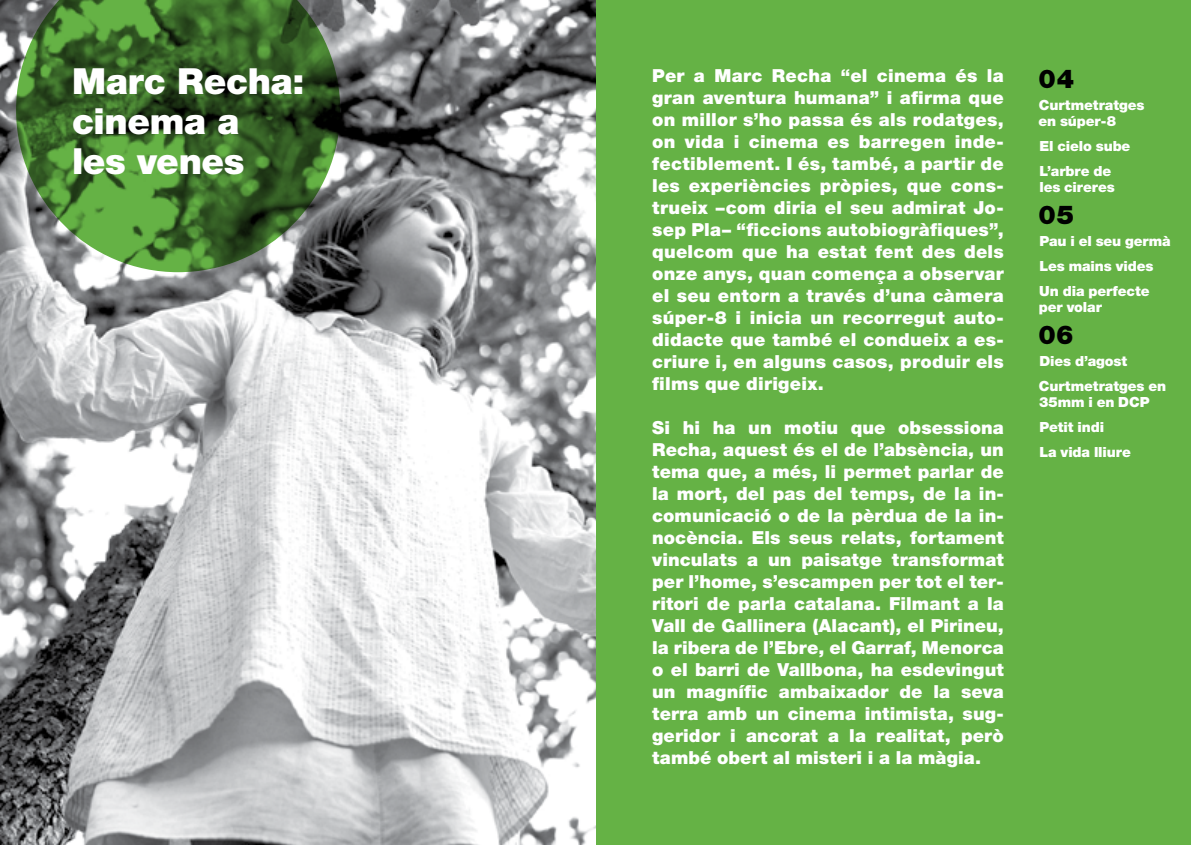
<style>
.page{position:relative;width:1191px;height:845px;background:#fff}
.page>*{position:absolute;margin:0;border:0;box-sizing:border-box;transform-origin:0 0}
.t1{font:900 36px/40px "Helvetica Neue LT";letter-spacing:-.01em;color:#fff}
.t2{font:900 26px "Helvetica Neue LT";color:#000}
.t3{font:900 18px/22px "Helvetica Neue LT";letter-spacing:.01em;color:#fff;text-align:justify}
.t4{font:900 14px/25px "Helvetica Neue LT";letter-spacing:-.005em;color:#fff}
</style>
<div class="page">
<div style="left:595px;top:0;width:596px;height:845px;background:#65b245"></div>
<img style="left:0;top:0;width:595px;height:845px">
<svg style="left:16px;top:0;width:324px;height:272px;background:#4b743c"></svg>
<h1 class="t1" style="left:72px;top:61px;width:234px">Marc Recha: cinema a<br>les venes</h1>
<p class="t3" style="left:652px;top:64px;width:353px">Per a Marc Recha “el cinema és la gran aventura humana” i afirma que on millor s’ho passa és als rodatges, on vida i cinema es barregen inde&shy;fectiblement. I és, també, a partir de les experiències pròpies, que cons&shy;trueix –com diria el seu admirat Jo&shy;sep Pla– “ficcions autobiogràfiques”, quelcom que ha estat fent des dels onze anys, quan comença a observar el seu entorn a través d’una càmera súper-8 i inicia un recorregut auto&shy;didacte que també el condueix a es&shy;criure i, en alguns casos, produir els films que dirigeix.</p>
<p class="t3" style="left:652px;top:416px;width:353px">Si hi ha un motiu que obsessiona Recha, aquest és el de l’absència, un tema que, a més, li permet parlar de la mort, del pas del temps, de la in&shy;comunicació o de la pèrdua de la in&shy;nocència. Els seus relats, fortament vinculats a un paisatge transformat per l’home, s’escampen per tot el ter&shy;ritori de parla catalana. Filmant a la Vall de Gallinera (Alacant), el Pirineu, la ribera de l’Ebre, el Garraf, Menorca o el barri de Vallbona, ha esdevingut un magnífic ambaixador de la seva terra amb un cinema intimista, sug&shy;geridor i ancorat a la realitat, però també obert al misteri i a la màgia.</p>
<h2 class="t2" style="left:1038px;top:63px;width:37px">04</h2>
<p class="t4" style="left:1038px;top:97px;width:108px;line-height:16px">Curtmetratges en súper-8</p>
<p class="t4" style="left:1039px;top:133px;width:92px">El cielo sube<br>L’arbre de</p>
<p class="t4" style="left:1039px;top:174px;width:77px">les cireres</p>
<h2 class="t2" style="left:1038px;top:199px;width:37px">05</h2>
<p class="t4" style="left:1039px;top:228px;width:133px">Pau i el seu germà<br>Les mains vides<br>Un dia perfecte</p>
<p class="t4" style="left:1039px;top:294px;width:64px">per volar</p>
<h2 class="t2" style="left:1038px;top:319px;width:37px">06</h2>
<p class="t4" style="left:1039px;top:348px;width:129px">Dies d’agost<br>Curtmetratges en</p>
<p class="t4" style="left:1039px;top:389px;width:112px">35mm i en DCP<br>Petit indi<br>La vida lliure</p>
</div>
